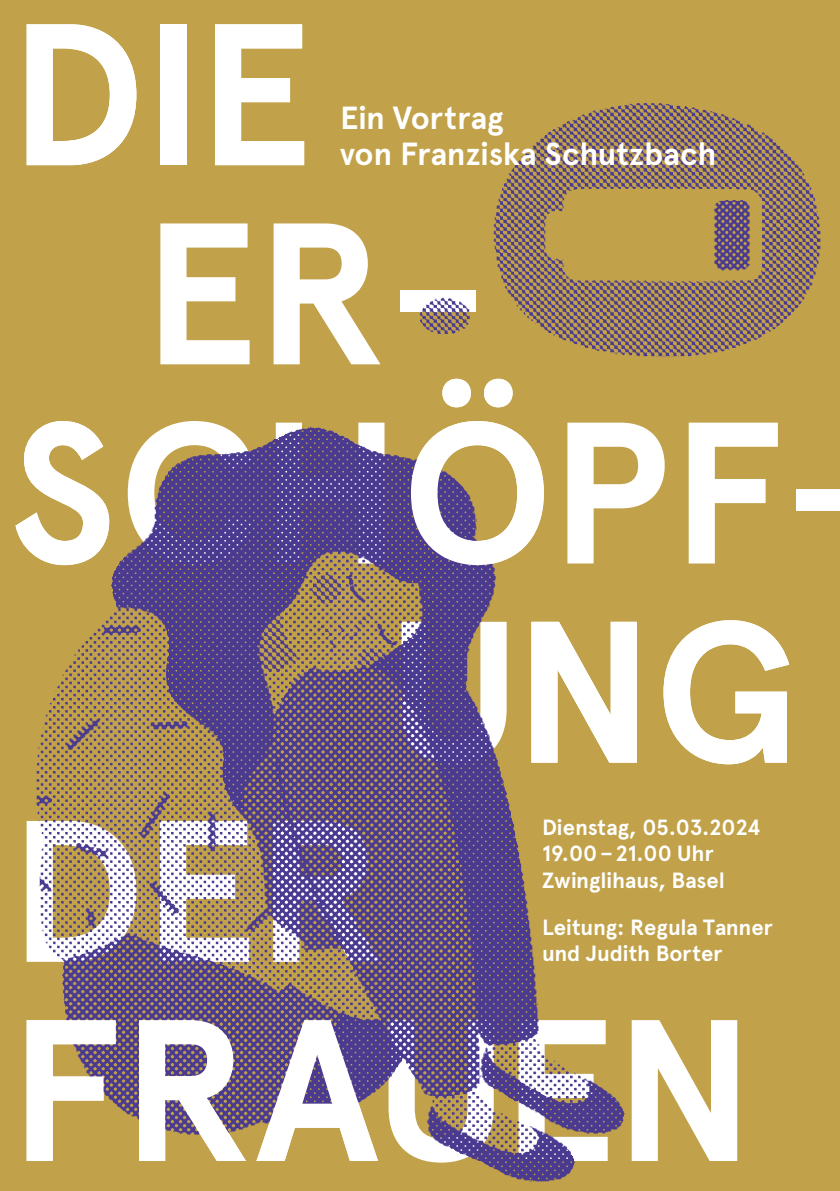
<style>
.page{position:relative;width:840px;height:1191px;background:#fff}
.page>*{position:absolute;margin:0;border:0;box-sizing:border-box;transform-origin:0 0}
.t1{font:700 201.2px "Apercu";letter-spacing:-.015em;color:#fff}
.t2{font:700 32px "Apercu";color:#fff}
.t3{font:700 22px/26.4px "Apercu";letter-spacing:-.005em;color:#fff}
</style>
<div class="page">
<div style="left:0;top:0;width:839px;height:1191px;background:#c1a149"></div>
<img style="left:36px;top:426px;width:589px;height:757px">
<img style="left:412px;top:103px;width:409px;height:333px">
<p class="t1" style="left:9px;top:-27px;width:305px">DIE</p>
<p class="t2" style="left:340px;top:99px;width:165px">Ein Vortrag</p>
<p class="t2" style="left:340px;top:135px;width:377px">von Franziska Schutzbach</p>
<p class="t1" style="left:142px;top:172px;width:347px">ER-</p>
<p class="t1" style="left:401px;top:372px;width:154px">Ö</p>
<p class="t1" style="left:9px;top:372px;width:877px">SCH PF-</p>
<p class="t1" style="left:388px;top:571px;width:414px">UNG</p>
<p class="t1" style="left:9px;top:770px;width:379px">DER</p>
<p class="t3" style="left:541px;top:814px;width:220px">Dienstag, 05.03.2024</p>
<p class="t3" style="left:541px;top:840px;width:173px">19.00–21.00 Uhr</p>
<p class="t3" style="left:541px;top:867px;width:184px">Zwinglihaus, Basel</p>
<p class="t3" style="left:541px;top:914px;width:232px">Leitung: Regula Tanner und Judith Borter</p>
<p class="t1" style="left:9px;top:969px;width:747px">FRAUEN</p>
</div>
